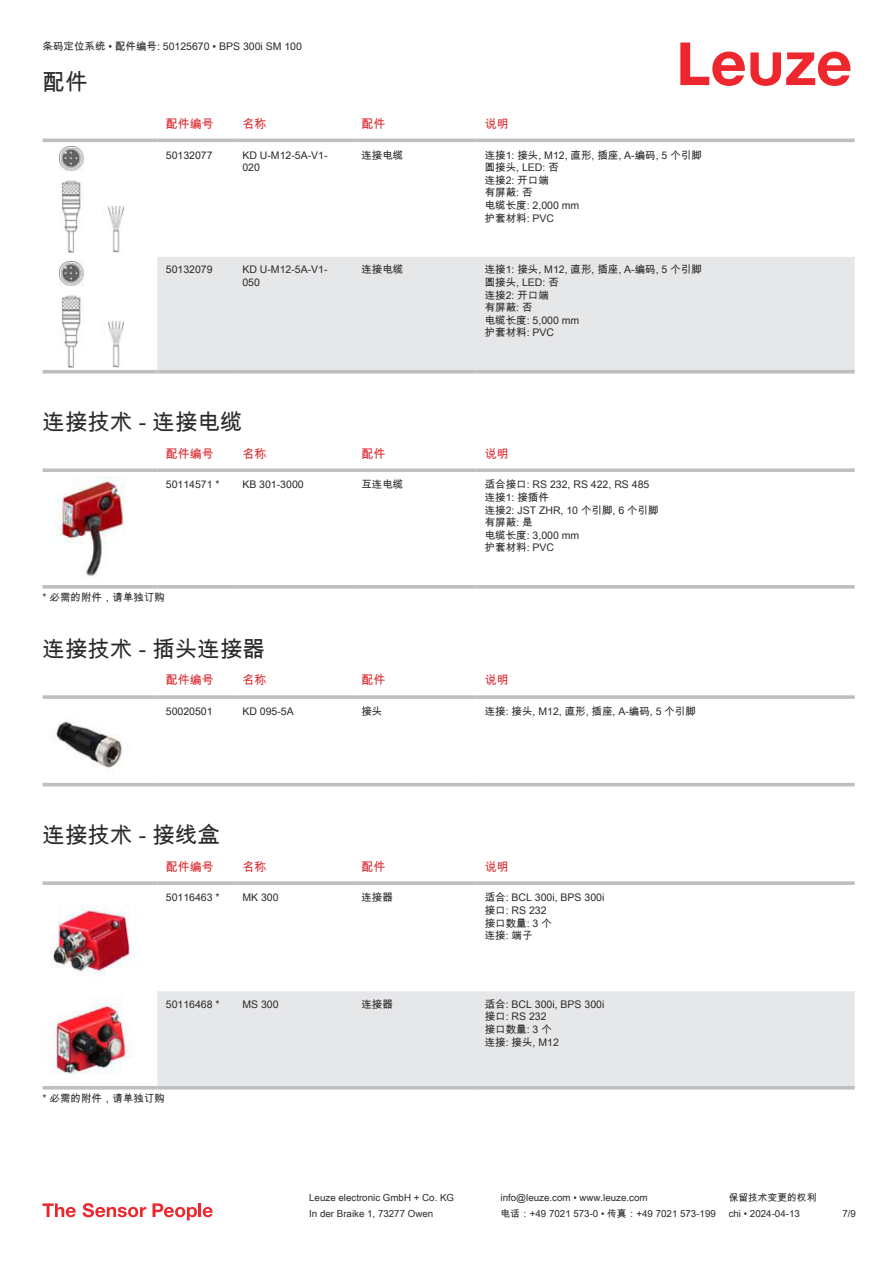
<style>
.page{position:relative;width:893px;height:1263px;background:#fff}
.page>*{position:absolute;margin:0;border:0;box-sizing:border-box;transform-origin:0 0}
.t1{font:22.5px "Arial Unicode MS";color:#2b292a}
.t2{font:12px "Arial Unicode MS";color:#db2a30}
.t3{font:10.5px/12.6px "Arial Unicode MS";color:#2b292a}
.t4{font:9.75px "Arial Unicode MS";color:#2b292a}
</style>
<div class="page">
<svg style="left:680px;top:43px;width:170px;height:43px"></svg>
<div style="left:157px;top:257px;width:698px;height:113px;background:#e6e7e9"></div>
<hr style="left:43px;top:139px;width:114px;height:3px;background:#bdbfc1">
<hr style="left:157px;top:139px;width:77px;height:3px;background:#bdbfc1">
<hr style="left:234px;top:139px;width:119px;height:3px;background:#bdbfc1">
<hr style="left:353px;top:139px;width:123px;height:3px;background:#bdbfc1">
<hr style="left:476px;top:139px;width:379px;height:3px;background:#bdbfc1">
<svg style="left:43px;top:370px;width:114px;height:4px"></svg>
<svg style="left:157px;top:370px;width:77px;height:4px"></svg>
<svg style="left:234px;top:370px;width:119px;height:4px"></svg>
<svg style="left:353px;top:370px;width:123px;height:4px"></svg>
<svg style="left:476px;top:370px;width:379px;height:4px;background:#c4c6c7"></svg>
<img style="left:59px;top:146px;width:65px;height:107px">
<img style="left:59px;top:261px;width:65px;height:106px">
<svg style="left:43px;top:468px;width:114px;height:4px"></svg>
<svg style="left:157px;top:468px;width:77px;height:4px"></svg>
<svg style="left:234px;top:468px;width:119px;height:4px"></svg>
<svg style="left:353px;top:468px;width:123px;height:4px"></svg>
<svg style="left:476px;top:468px;width:379px;height:4px;background:#c4c6c7"></svg>
<svg style="left:43px;top:585px;width:114px;height:4px"></svg>
<svg style="left:157px;top:585px;width:77px;height:4px"></svg>
<svg style="left:234px;top:585px;width:119px;height:4px"></svg>
<svg style="left:353px;top:585px;width:123px;height:4px"></svg>
<svg style="left:476px;top:585px;width:379px;height:4px;background:#c3c5c7"></svg>
<img style="left:57px;top:476px;width:68px;height:100px">
<svg style="left:43px;top:786px;width:812px;height:1px"></svg>
<svg style="left:43px;top:695px;width:114px;height:4px"></svg>
<svg style="left:157px;top:695px;width:77px;height:4px"></svg>
<svg style="left:234px;top:695px;width:119px;height:4px"></svg>
<svg style="left:353px;top:695px;width:123px;height:4px"></svg>
<svg style="left:476px;top:695px;width:379px;height:4px;background:#c3c5c7"></svg>
<hr style="left:43px;top:783px;width:114px;height:3px;background:#bdbfc1">
<hr style="left:157px;top:783px;width:77px;height:3px;background:#bdbfc1">
<hr style="left:234px;top:783px;width:119px;height:3px;background:#bdbfc1">
<hr style="left:353px;top:783px;width:123px;height:3px;background:#bdbfc1">
<hr style="left:476px;top:783px;width:379px;height:3px;background:#bdbfc1">
<img style="left:56px;top:721px;width:67px;height:48px">
<svg style="left:43px;top:1089px;width:812px;height:1px"></svg>
<div style="left:157px;top:991px;width:698px;height:95px;background:#e6e7e9"></div>
<svg style="left:43px;top:881px;width:114px;height:4px"></svg>
<svg style="left:157px;top:881px;width:77px;height:4px"></svg>
<svg style="left:234px;top:881px;width:119px;height:4px"></svg>
<svg style="left:353px;top:881px;width:123px;height:4px"></svg>
<svg style="left:476px;top:881px;width:379px;height:4px;background:#c3c5c7"></svg>
<hr style="left:43px;top:1086px;width:114px;height:3px;background:#bdbfc1">
<hr style="left:157px;top:1086px;width:77px;height:3px;background:#bdbfc1">
<hr style="left:234px;top:1086px;width:119px;height:3px;background:#bdbfc1">
<hr style="left:353px;top:1086px;width:123px;height:3px;background:#bdbfc1">
<hr style="left:476px;top:1086px;width:379px;height:3px;background:#bdbfc1">
<img style="left:51px;top:905px;width:86px;height:71px">
<img style="left:51px;top:997px;width:79px;height:77px">
<svg style="left:43px;top:1203px;width:33px;height:14px"></svg>
<svg style="left:83px;top:1203px;width:63px;height:14px"></svg>
<svg style="left:153px;top:1203px;width:44px;height:17px"></svg>
<hr style="left:198px;top:1203px;width:3px;height:14px;background:#ed272d">
<svg style="left:203px;top:1207px;width:10px;height:10px"></svg>
<p class="t3" style="left:43px;top:40px;width:261px">条码定位系统 • 配件编号: 50125670 • BPS 300i SM 100</p>
<h1 class="t1" style="left:43px;top:66px;width:46px">配件</h1>
<p class="t2" style="left:166px;top:115px;width:49px">配件编号</p>
<p class="t2" style="left:242px;top:115px;width:25px">名称</p>
<p class="t2" style="left:361px;top:115px;width:25px">配件</p>
<p class="t2" style="left:485px;top:115px;width:25px">说明</p>
<p class="t3" style="left:166px;top:148px;width:48px">50132077</p>
<p class="t3" style="left:242px;top:148px;width:87px">KD U-M12-5A-V1-<br>020</p>
<p class="t3" style="left:361px;top:148px;width:43px">连接电缆</p>
<p class="t3" style="left:485px;top:148px;width:219px">连接1: 接头, M12, 直形, 插座, A-编码, 5 个引脚圆接头, LED: 否<br>连接2: 开口端<br>有屏蔽: 否<br>电缆长度: 2,000 mm<br>护套材料: PVC</p>
<p class="t3" style="left:166px;top:263px;width:48px">50132079</p>
<p class="t3" style="left:242px;top:263px;width:87px">KD U-M12-5A-V1-<br>050</p>
<p class="t3" style="left:361px;top:263px;width:43px">连接电缆</p>
<p class="t3" style="left:485px;top:263px;width:219px">连接1: 接头, M12, 直形, 插座, A-编码, 5 个引脚圆接头, LED: 否<br>连接2: 开口端<br>有屏蔽: 否<br>电缆长度: 5,000 mm<br>护套材料: PVC</p>
<h1 class="t1" style="left:43px;top:406px;width:202px">连接技术 - 连接电缆</h1>
<p class="t2" style="left:166px;top:445px;width:49px">配件编号</p>
<p class="t2" style="left:242px;top:445px;width:25px">名称</p>
<p class="t2" style="left:361px;top:445px;width:25px">配件</p>
<p class="t2" style="left:485px;top:445px;width:25px">说明</p>
<p class="t3" style="left:166px;top:478px;width:55px">50114571 *</p>
<p class="t3" style="left:242px;top:478px;width:63px">KB 301-3000</p>
<p class="t3" style="left:361px;top:478px;width:43px">互连电缆</p>
<p class="t3" style="left:485px;top:478px;width:175px">适合接口: RS 232, RS 422, RS 485连接1: 接插件<br>连接2: JST ZHR, 10 个引脚, 6 个引脚有屏蔽: 是<br>电缆长度: 3,000 mm<br>护套材料: PVC</p>
<p class="t3" style="left:43px;top:591px;width:124px">* 必需的附件，请单独订购</p>
<h1 class="t1" style="left:43px;top:633px;width:224px">连接技术 - 插头连接器</h1>
<p class="t2" style="left:166px;top:671px;width:49px">配件编号</p>
<p class="t2" style="left:242px;top:671px;width:25px">名称</p>
<p class="t2" style="left:361px;top:671px;width:25px">配件</p>
<p class="t2" style="left:485px;top:671px;width:25px">说明</p>
<p class="t3" style="left:166px;top:705px;width:48px">50020501</p>
<p class="t3" style="left:242px;top:705px;width:53px">KD 095-5A</p>
<p class="t3" style="left:361px;top:705px;width:22px">接头</p>
<p class="t3" style="left:485px;top:705px;width:213px">连接: 接头, M12, 直形, 插座, A-编码, 5 个引脚</p>
<h1 class="t1" style="left:43px;top:819px;width:179px">连接技术 - 接线盒</h1>
<p class="t2" style="left:166px;top:857px;width:49px">配件编号</p>
<p class="t2" style="left:242px;top:857px;width:25px">名称</p>
<p class="t2" style="left:361px;top:857px;width:25px">配件</p>
<p class="t2" style="left:485px;top:857px;width:25px">说明</p>
<p class="t3" style="left:166px;top:891px;width:55px">50116463 *</p>
<p class="t3" style="left:242px;top:891px;width:38px">MK 300</p>
<p class="t3" style="left:361px;top:891px;width:33px">连接器</p>
<p class="t3" style="left:485px;top:891px;width:121px">适合: BCL 300i, BPS 300i接口: RS 232<br>接口数量: 3 个<br>连接: 端子</p>
<p class="t3" style="left:166px;top:997px;width:55px">50116468 *</p>
<p class="t3" style="left:242px;top:997px;width:38px">MS 300</p>
<p class="t3" style="left:361px;top:997px;width:33px">连接器</p>
<p class="t3" style="left:485px;top:997px;width:121px">适合: BCL 300i, BPS 300i接口: RS 232<br>接口数量: 3 个<br>连接: 接头, M12</p>
<p class="t3" style="left:43px;top:1092px;width:124px">* 必需的附件，请单独订购</p>
<p class="t4" style="left:309px;top:1191px;width:146px">Leuze electronic GmbH + Co. KG</p>
<p class="t4" style="left:501px;top:1191px;width:149px">info@leuze.com • www.leuze.com</p>
<p class="t4" style="left:729px;top:1191px;width:89px">保留技术变更的权利</p>
<p class="t4" style="left:309px;top:1206px;width:126px">In der Braike 1, 73277 Owen</p>
<p class="t4" style="left:501px;top:1206px;width:217px">电话：+49 7021 573-0 • 传真：+49 7021 573-199</p>
<p class="t4" style="left:729px;top:1206px;width:73px">chi • 2024-04-13</p>
<p class="t4" style="left:842px;top:1206px;width:15px">7/9</p>
</div>
